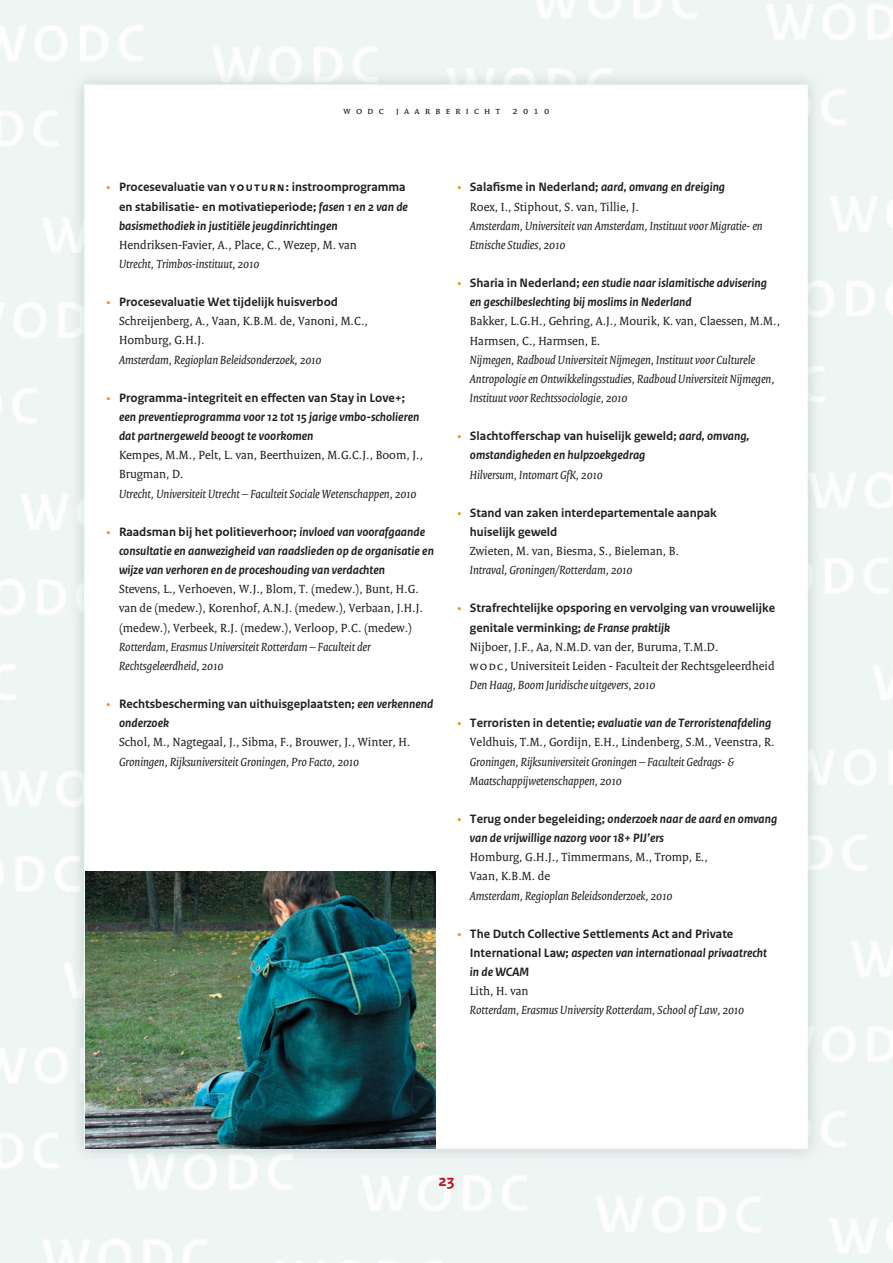
<style>
.page{position:relative;width:893px;height:1263px;background:#fff}
.page>*{position:absolute;margin:0;border:0;box-sizing:border-box;transform-origin:0 0}
.t1{font:700 16.5px "Rijksoverheid Sans Text";color:#bb1018}
.t2{font:italic 12.75px/19.2px "Rijksoverheid Serif";color:#231f20}
.t3{font:12.75px/19.2px "Rijksoverheid Serif";color:#231f20}
.t4{font:italic 700 12.75px/19.2px "Rijksoverheid Sans Text";color:#231f20}
.t5{font:700 12.75px/19.2px "Rijksoverheid Sans Text";color:#231f20}
.t6{font:10.5px "Rijksoverheid Serif";letter-spacing:.5em;color:#231f20}
.s1{font-family:"Rijksoverheid Serif";color:#f7931d}
.s2{font-style:italic}
.s3{font-family:"Rijksoverheid Serif";font-style:normal;color:#f7931d}
.s4{font-style:normal}
</style>
<div class="page">
<img style="left:0;top:0;width:893px;height:1263px">
<img style="left:85px;top:872px;width:351px;height:276px">
<p class="t6" style="left:344px;top:104px;width:207px">wodc jaarbericht 2010</p>
<p class="t5" style="left:119px;top:178px;width:290px;text-indent:-13px"><span class="s1">•</span> Procesevaluatie van youturn: instroomprogramma en stabilisatie- en motivatieperiode; <span class="s2">fasen 1 en 2 van de basismethodiek in justitiële jeugdinrichtingen</span></p>
<p class="t3" style="left:119px;top:235px;width:239px">Hendriksen-Favier, A., Place, C., Wezep, M. van</p>
<p class="t2" style="left:119px;top:254px;width:142px">Utrecht, Trimbos-instituut, 2010</p>
<p class="t5" style="left:106px;top:293px;width:233px"><span class="s1">•</span> Procesevaluatie Wet tijdelijk huisverbod</p>
<p class="t3" style="left:119px;top:312px;width:250px">Schreijenberg, A., Vaan, K.B.M. de, Vanoni, M.C.,<br>Homburg, G.H.J.</p>
<p class="t2" style="left:119px;top:350px;width:204px">Amsterdam, Regioplan Beleidsonderzoek, 2010</p>
<p class="t4" style="left:119px;top:388px;width:302px;text-indent:-13px"><span class="s3">•</span> <span class="s4">Programma-integriteit en effecten van Stay in Love+; </span>een preventieprogramma voor 12 tot 15 jarige vmbo-scholieren dat partnergeweld beoogt te voorkomen</p>
<p class="t3" style="left:119px;top:445px;width:306px">Kempes, M.M., Pelt, L. van, Beerthuizen, M.G.C.J., Boom, J.,<br>Brugman, D.</p>
<p class="t2" style="left:119px;top:484px;width:299px">Utrecht, Universiteit Utrecht – Faculteit Sociale Wetenschappen, 2010</p>
<p class="t4" style="left:119px;top:522px;width:316px;text-indent:-13px"><span class="s3">•</span> <span class="s4">Raadsman bij het politieverhoor;</span> invloed van voorafgaande consultatie en aanwezigheid van raadslieden op de organisatie en wijze van verhoren en de proceshouding van verdachten</p>
<p class="t3" style="left:119px;top:579px;width:305px">Stevens, L., Verhoeven, W.J., Blom, T. (medew.), Bunt, H.G. van de (medew.), Korenhof, A.N.J. (medew.), Verbaan, J.H.J. (medew.), Verbeek, R.J. (medew.), Verloop, P.C. (medew.)</p>
<p class="t2" style="left:119px;top:637px;width:253px">Rotterdam, Erasmus Universiteit Rotterdam – Faculteit der<br>Rechtsgeleerdheid, 2010</p>
<p class="t5" style="left:119px;top:695px;width:316px;text-indent:-13px"><span class="s1">•</span> Rechtsbescherming van uithuisgeplaatsten; <span class="s2">een verkennend onderzoek</span></p>
<p class="t3" style="left:119px;top:732px;width:293px">Schol, M., Nagtegaal, J., Sibma, F., Brouwer, J., Winter, H.</p>
<p class="t2" style="left:119px;top:752px;width:242px">Groningen, Rijksuniversiteit Groningen, Pro Facto, 2010</p>
<p class="t5" style="left:457px;top:178px;width:270px"><span class="s1">•</span> Salafisme in Nederland; <span class="s2">aard, omvang en dreiging</span></p>
<p class="t3" style="left:470px;top:197px;width:171px">Roex, I., Stiphout, S. van, Tillie, J.</p>
<p class="t2" style="left:470px;top:216px;width:294px">Amsterdam, Universiteit van Amsterdam, Instituut voor Migratie- en<br>Etnische Studies, 2010</p>
<p class="t4" style="left:470px;top:274px;width:299px;text-indent:-13px"><span class="s3">•</span> <span class="s4">Sharia in Nederland;</span> een studie naar islamitische advisering en geschilbeslechting bij moslims in Nederland</p>
<p class="t3" style="left:470px;top:312px;width:312px">Bakker, L.G.H., Gehring, A.J., Mourik, K. van, Claessen, M.M.,<br>Harmsen, C., Harmsen, E.</p>
<p class="t2" style="left:470px;top:350px;width:306px">Nijmegen, Radboud Universiteit Nijmegen, Instituut voor Culturele<br>Antropologie en Ontwikkelingsstudies, Radboud Universiteit Nijmegen,<br>Instituut voor Rechtssociologie, 2010</p>
<p class="t4" style="left:470px;top:427px;width:281px;text-indent:-13px"><span class="s3">•</span> <span class="s4">Slachtofferschap van huiselijk geweld;</span> aard, omvang, omstandigheden en hulpzoekgedrag</p>
<p class="t2" style="left:470px;top:465px;width:135px">Hilversum, Intomart GfK, 2010</p>
<p class="t5" style="left:470px;top:503px;width:248px;text-indent:-13px"><span class="s1">•</span> Stand van zaken interdepartementale aanpak huiselijk geweld</p>
<p class="t3" style="left:470px;top:541px;width:211px">Zwieten, M. van, Biesma, S., Bieleman, B.</p>
<p class="t2" style="left:470px;top:560px;width:164px">Intraval, Groningen/Rotterdam, 2010</p>
<p class="t5" style="left:470px;top:599px;width:307px;text-indent:-13px"><span class="s1">•</span> Strafrechtelijke opsporing en vervolging van vrouwelijke genitale verminking; <span class="s2">de Franse praktijk</span></p>
<p class="t3" style="left:470px;top:637px;width:306px">Nijboer, J.F., Aa, N.M.D. van der, Buruma, T.M.D.<br>wodc, Universiteit Leiden - Faculteit der Rechtsgeleerdheid</p>
<p class="t2" style="left:470px;top:675px;width:187px">Den Haag, Boom Juridische uitgevers, 2010</p>
<p class="t4" style="left:457px;top:714px;width:316px"><span class="s3">•</span> <span class="s4">Terroristen in detentie;</span> evaluatie van de Terroristenafdeling</p>
<p class="t3" style="left:470px;top:733px;width:306px">Veldhuis, T.M., Gordijn, E.H., Lindenberg, S.M., Veenstra, R.</p>
<p class="t2" style="left:470px;top:752px;width:266px">Groningen, Rijksuniversiteit Groningen – Faculteit Gedrags- &amp;<br>Maatschappijwetenschappen, 2010</p>
<p class="t4" style="left:470px;top:809px;width:309px;text-indent:-13px"><span class="s3">•</span> <span class="s4">Terug onder begeleiding;</span> onderzoek naar de aard en omvang van de vrijwillige nazorg voor 18+ PIJ’ers</p>
<p class="t3" style="left:470px;top:847px;width:240px">Homburg, G.H.J., Timmermans, M., Tromp, E.,<br>Vaan, K.B.M. de</p>
<p class="t2" style="left:470px;top:886px;width:204px">Amsterdam, Regioplan Beleidsonderzoek, 2010</p>
<p class="t5" style="left:470px;top:924px;width:299px;text-indent:-13px"><span class="s1">•</span> The Dutch Collective Settlements Act and Private<br>International Law; <span class="s2">aspecten van internationaal privaatrecht in de WCAM</span></p>
<p class="t3" style="left:470px;top:981px;width:60px">Lith, H. van</p>
<p class="t2" style="left:470px;top:1000px;width:276px">Rotterdam, Erasmus University Rotterdam, School of Law, 2010</p>
<p class="t1" style="left:438px;top:1172px;width:18px">23</p>
</div>
